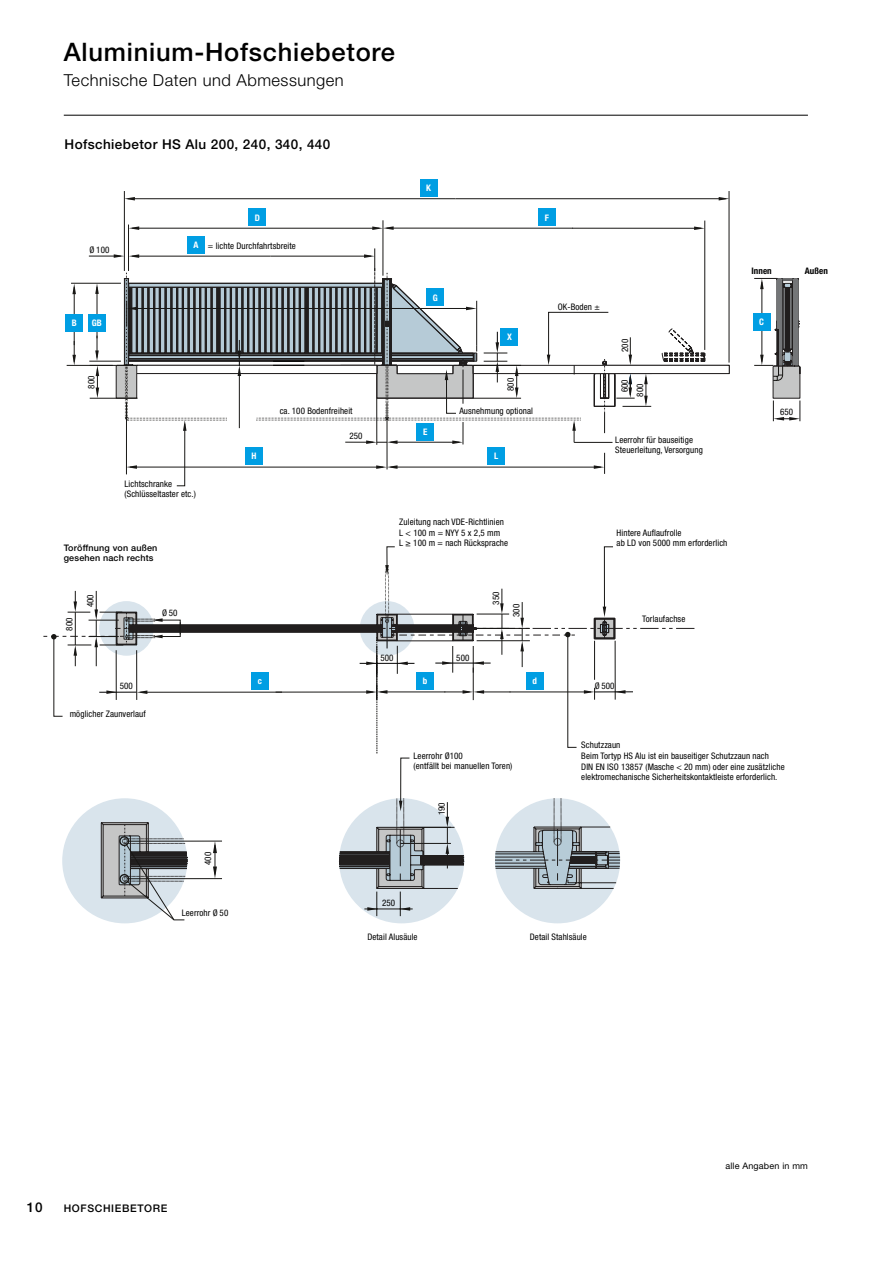
<style>
.page{position:relative;width:893px;height:1263px;background:#fff}
.page>*{position:absolute;margin:0;border:0;box-sizing:border-box;transform-origin:0 0}
.t1{font:500 25.5px "Hoermann Helvetica Neue";letter-spacing:.03em;color:#000}
.t2{font:300 16.5px "Hoermann Helvetica Neue";letter-spacing:.03em;color:#000}
.t3{font:500 13.5px "Hoermann Helvetica Neue";letter-spacing:.03em;color:#000}
.t4{font:500 10.5px "Hoermann Helvetica Neue";letter-spacing:.06em;color:#000}
.t5{font:condensed 9px/10.5px "Hoermann Helvetica Neue";letter-spacing:.01em;color:#000}
.t6{font:500 9px/10.5px "Hoermann Helvetica Neue";letter-spacing:.02em;color:#000}
.t7{font:700 condensed 9px "Hoermann Helvetica Neue";color:#fff}
.t8{font:9px "Hoermann Helvetica Neue Rm";letter-spacing:.02em;color:#000}
.t9{font:700 condensed 9px "Hoermann Helvetica Neue";letter-spacing:.01em;color:#000}
</style>
<div class="page">
<svg style="left:43px;top:546px;width:651px;height:374px"></svg>
<hr style="left:90px;top:365px;width:48px;height:1px;background:#181715">
<hr style="left:90px;top:398px;width:48px;height:1px;background:#181715">
<hr style="left:128px;top:225px;width:1px;height:46px;background:#181715">
<hr style="left:383px;top:220px;width:1px;height:56px;background:#181715">
<hr style="left:132px;top:228px;width:247px;height:1px;background:#181715">
<svg style="left:129px;top:226px;width:10px;height:4px"></svg>
<hr style="left:89px;top:256px;width:32px;height:1px;background:#181715">
<hr style="left:704px;top:221px;width:1px;height:129px;background:#181715">
<hr style="left:572px;top:228px;width:129px;height:1px;background:#181715">
<svg style="left:694px;top:226px;width:11px;height:4px"></svg>
<hr style="left:387px;top:228px;width:186px;height:1px;background:#181715">
<svg style="left:372px;top:226px;width:22px;height:4px"></svg>
<hr style="left:729px;top:191px;width:1px;height:172px;background:#181715">
<hr style="left:124px;top:191px;width:1px;height:80px;background:#181715">
<hr style="left:455px;top:198px;width:271px;height:1px;background:#181715">
<svg style="left:719px;top:197px;width:10px;height:3px"></svg>
<hr style="left:128px;top:198px;width:327px;height:1px;background:#181715">
<svg style="left:124px;top:197px;width:11px;height:3px"></svg>
<hr style="left:89px;top:361px;width:32px;height:1px;background:#181715">
<hr style="left:71px;top:283px;width:50px;height:1px;background:#181715">
<svg style="left:95px;top:336px;width:4px;height:62px"></svg>
<hr style="left:97px;top:287px;width:1px;height:51px;background:#181715">
<svg style="left:95px;top:283px;width:4px;height:11px"></svg>
<svg style="left:72px;top:341px;width:4px;height:24px"></svg>
<hr style="left:74px;top:287px;width:1px;height:58px;background:#181715">
<svg style="left:72px;top:284px;width:4px;height:10px"></svg>
<svg style="left:754px;top:278px;width:47px;height:143px"></svg>
<hr style="left:67px;top:365px;width:46px;height:1px;background:#181715">
<svg style="left:114px;top:248px;width:615px;height:238px"></svg>
<div style="left:420px;top:179px;width:17px;height:17px;background:#009ee3"></div>
<div style="left:538px;top:209px;width:17px;height:17px;background:#009ee3"></div>
<div style="left:249px;top:209px;width:17px;height:17px;background:#009ee3"></div>
<div style="left:188px;top:236px;width:17px;height:17px;background:#009ee3"></div>
<div style="left:427px;top:289px;width:17px;height:17px;background:#009ee3"></div>
<div style="left:501px;top:328px;width:17px;height:17px;background:#009ee3"></div>
<div style="left:66px;top:315px;width:17px;height:17px;background:#009ee3"></div>
<div style="left:753px;top:313px;width:17px;height:17px;background:#009ee3"></div>
<div style="left:417px;top:423px;width:17px;height:17px;background:#009ee3"></div>
<div style="left:488px;top:448px;width:17px;height:17px;background:#009ee3"></div>
<div style="left:245px;top:448px;width:17px;height:17px;background:#009ee3"></div>
<div style="left:251px;top:672px;width:17px;height:17px;background:#009ee3"></div>
<div style="left:417px;top:672px;width:17px;height:17px;background:#009ee3"></div>
<div style="left:526px;top:672px;width:17px;height:17px;background:#009ee3"></div>
<div style="left:88px;top:315px;width:17px;height:17px;background:#009ee3"></div>
<hr style="left:64px;top:115px;width:744px;height:1px;background:#000">
<h1 class="t1" style="left:64px;top:34px;width:333px">Aluminium-Hofschiebetore</h1>
<h2 class="t2" style="left:64px;top:69px;width:282px">Technische Daten und Abmessungen</h2>
<h3 class="t3" style="left:65px;top:135px;width:267px">Hofschiebetor HS Alu 200, 240, 340, 440</h3>
<p class="t7" style="left:426px;top:182px;width:6px">K</p>
<p class="t5" style="left:90px;top:244px;width:21px">Ø 100</p>
<p class="t7" style="left:194px;top:239px;width:7px">A</p>
<p class="t7" style="left:255px;top:211px;width:7px">D</p>
<p class="t7" style="left:545px;top:211px;width:6px">F</p>
<p class="t5" style="left:208px;top:240px;width:89px">= lichte Durchfahrtsbreite</p>
<p class="t7" style="left:433px;top:291px;width:7px">G</p>
<p class="t5" style="left:558px;top:301px;width:44px">OK-Boden ±</p>
<p class="t9" style="left:751px;top:265px;width:22px">Innen</p>
<p class="t9" style="left:805px;top:265px;width:25px">Außen</p>
<p class="t7" style="left:72px;top:317px;width:7px">B</p>
<p class="t7" style="left:759px;top:316px;width:6px">C</p>
<p class="t7" style="left:92px;top:317px;width:12px">GB</p>
<p class="t5" style="left:86px;top:389px;width:15px;rotate:-90deg">800</p>
<p class="t5" style="left:125px;top:478px;width:73px">Lichtschranke (Schlüsseltaster etc.)</p>
<p class="t6" style="left:64px;top:542px;width:95px">Toröffnung von außen gesehen nach rechts</p>
<p class="t7" style="left:507px;top:331px;width:6px">X</p>
<p class="t5" style="left:505px;top:391px;width:15px;rotate:-90deg">800</p>
<p class="t5" style="left:280px;top:405px;width:74px">ca. 100 Bodenfreiheit</p>
<p class="t5" style="left:459px;top:405px;width:75px">Ausnehmung optional</p>
<p class="t5" style="left:349px;top:430px;width:15px">250</p>
<p class="t7" style="left:423px;top:426px;width:6px">E</p>
<p class="t7" style="left:251px;top:450px;width:7px">H</p>
<p class="t7" style="left:494px;top:450px;width:6px">L</p>
<p class="t5" style="left:399px;top:516px;width:110px">Zuleitung nach VDE-Richtlinien<br>L &lt; 100 m = NYY 5 x 2,5 mm<br>L ≥ 100 m = nach Rücksprache</p>
<p class="t5" style="left:63px;top:631px;width:15px;rotate:-90deg">800</p>
<p class="t5" style="left:85px;top:607px;width:15px;rotate:-90deg">400</p>
<p class="t5" style="left:120px;top:680px;width:15px">500</p>
<p class="t5" style="left:70px;top:708px;width:78px">möglicher Zaunverlauf</p>
<p class="t5" style="left:490px;top:605px;width:15px;rotate:-90deg">350</p>
<p class="t5" style="left:162px;top:607px;width:17px">Ø50</p>
<p class="t5" style="left:511px;top:617px;width:15px;rotate:-90deg">300</p>
<p class="t5" style="left:380px;top:652px;width:15px">500</p>
<p class="t5" style="left:456px;top:652px;width:15px">500</p>
<p class="t7" style="left:258px;top:675px;width:6px">c</p>
<p class="t7" style="left:423px;top:675px;width:6px">b</p>
<p class="t7" style="left:532px;top:675px;width:6px">d</p>
<p class="t5" style="left:619px;top:352px;width:15px;rotate:-90deg">200</p>
<p class="t5" style="left:619px;top:392px;width:15px;rotate:-90deg">600</p>
<p class="t5" style="left:634px;top:397px;width:15px;rotate:-90deg">800</p>
<p class="t5" style="left:615px;top:434px;width:89px">Leerrohr für bauseitige<br>Steuerleitung, Versorgung</p>
<p class="t5" style="left:617px;top:527px;width:112px">Hintere Auflaufrolle<br>ab LD von 5000 mm erforderlich</p>
<p class="t5" style="left:595px;top:680px;width:21px">Ø 500</p>
<p class="t5" style="left:642px;top:613px;width:45px">Torlaufachse</p>
<p class="t5" style="left:780px;top:406px;width:15px">650</p>
<p class="t5" style="left:414px;top:750px;width:100px">Leerrohr Ø100<br>(entfällt bei manuellen Toren)</p>
<p class="t5" style="left:581px;top:739px;width:205px">Schutzzaun<br>Beim Tortyp HS Alu ist ein bauseitiger Schutzzaun nach<br>DIN EN ISO 13857 (Masche &lt; 20 mm) oder eine zusätzliche elektromechanische Sicherheitskontaktleiste erforderlich.</p>
<p class="t5" style="left:202px;top:865px;width:15px;rotate:-90deg">400</p>
<p class="t5" style="left:182px;top:907px;width:48px">Leerrohr Ø 50</p>
<h3 class="t3" style="left:27px;top:1198px;width:17px">10</h3>
<p class="t4" style="left:64px;top:1201px;width:105px">HOFSCHIEBETORE</p>
<p class="t5" style="left:382px;top:897px;width:15px">250</p>
<p class="t5" style="left:436px;top:815px;width:15px;rotate:-90deg">190</p>
<p class="t5" style="left:367px;top:931px;width:52px">Detail Alusäule</p>
<p class="t5" style="left:530px;top:931px;width:59px">Detail Stahlsäule</p>
<p class="t8" style="left:725px;top:1160px;width:84px">alle Angaben in mm</p>
</div>
